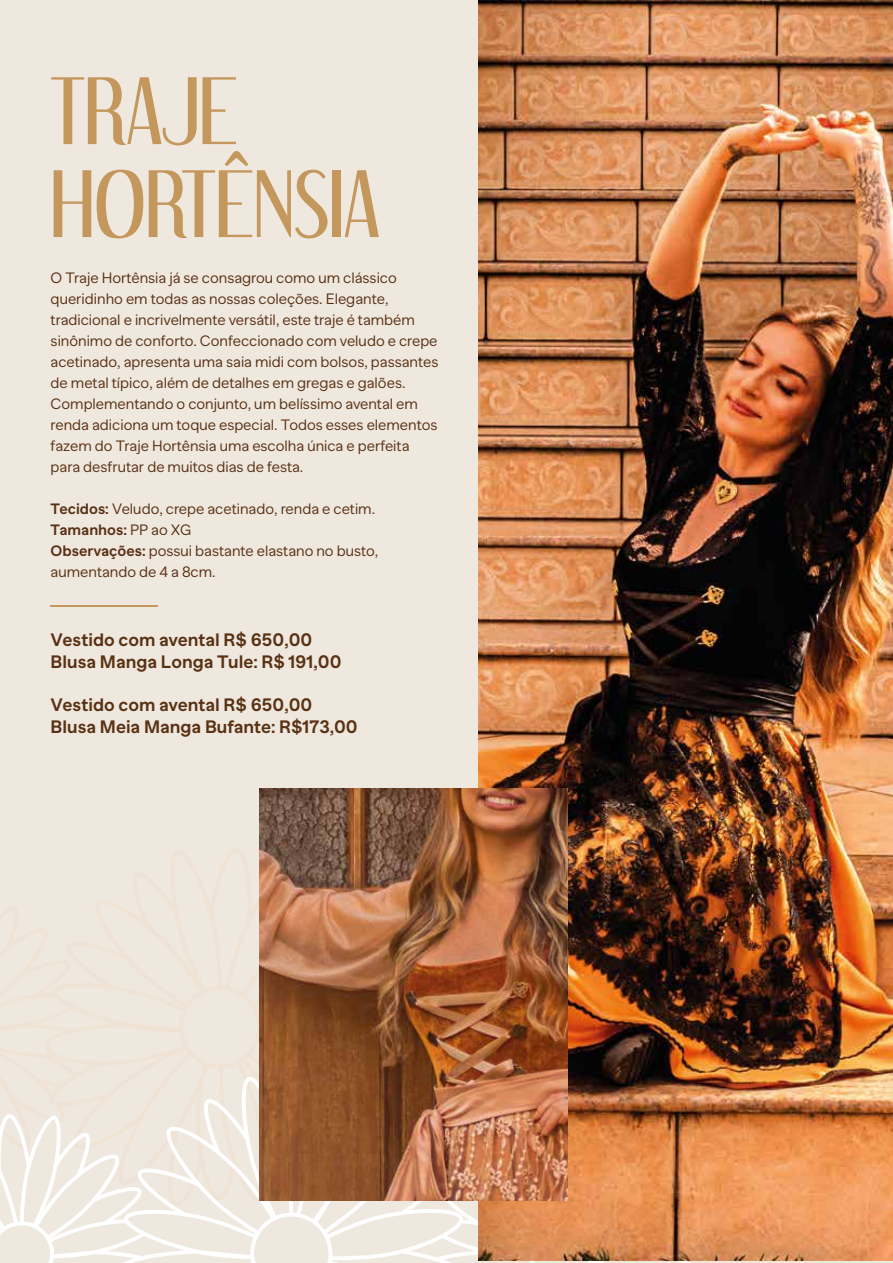
<style>
.page{position:relative;width:893px;height:1263px;background:#efe8df}
.page>*{position:absolute;margin:0;border:0;box-sizing:border-box;transform-origin:0 0}
.t1{font:83.7px/93px "Dream Orphans";color:#c4975c}
.t2{font:700 18px/21.6px "Banana Grotesk";color:#593113}
.t3{font:300 15px/21px "Banana Grotesk";color:#593113}
.s1{font-weight:700}
</style>
<div class="page">
<svg style="left:0;top:1077px;width:697px;height:186px"></svg>
<img style="left:478px;top:0;width:415px;height:1260px">
<img style="left:259px;top:789px;width:309px;height:411px">
<hr style="left:51px;top:605px;width:107px;height:2px;background:#c4975c">
<h1 class="t1" style="left:51px;top:62px;width:330px">TRAJE<br>HORTÊNSIA</h1>
<p class="t3" style="left:51px;top:267px;width:389px">O Traje Hortênsia já se consagrou como um clássico queridinho em todas as nossas coleções. Elegante, tradicional e incrivelmente versátil, este traje é também sinônimo de conforto. Confeccionado com veludo e crepe acetinado, apresenta uma saia midi com bolsos, passantes de metal típico, além de detalhes em gregas e galões.<br>Complementando o conjunto, um belíssimo avental em renda adiciona um toque especial. Todos esses elementos fazem do Traje Hortênsia uma escolha única e perfeita para desfrutar de muitos dias de festa.</p>
<p class="t3" style="left:51px;top:498px;width:329px"><span class="s1">Tecidos:</span> Veludo, crepe acetinado, renda e cetim.<br><span class="s1">Tamanhos:</span> PP ao XG<br><span class="s1">Observações:</span> possui bastante elastano no busto, aumentando de 4 a 8cm.</p>
<p class="t2" style="left:51px;top:630px;width:292px">Vestido com avental R$ 650,00<br>Blusa Manga Longa Tule: R$ 191,00</p>
<p class="t2" style="left:51px;top:694px;width:309px">Vestido com avental R$ 650,00<br>Blusa Meia Manga Bufante: R$173,00</p>
</div>
